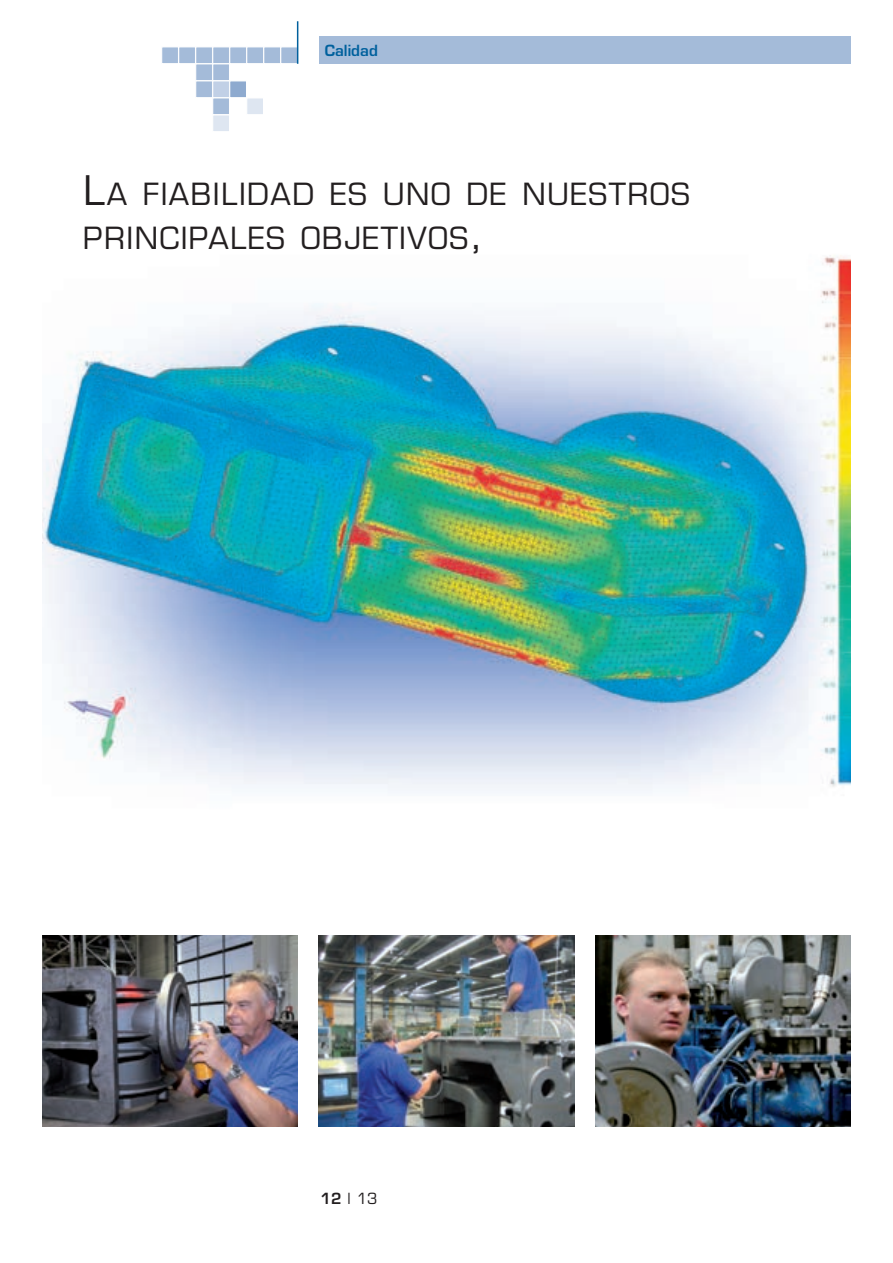
<style>
.page{position:relative;width:893px;height:1263px;background:#fff}
.page>*{position:absolute;margin:0;border:0;box-sizing:border-box;transform-origin:0 0}
.t1{font:29.85px/44.2px "Eurostile";letter-spacing:.045em;color:#231f20}
.t2{font:600 15px "Eurostile";color:#00609d}
.t3{font:15px "Eurostile";color:#231f20}
.s1{font-size:39.75px}
.s2{font-weight:600}
</style>
<div class="page">
<img style="left:43px;top:255px;width:807px;height:538px">
<img style="left:595px;top:935px;width:255px;height:192px">
<img style="left:319px;top:935px;width:255px;height:192px">
<div style="left:319px;top:36px;width:531px;height:28px;background:#a4bbd9"></div>
<img style="left:43px;top:935px;width:255px;height:192px">
<div style="left:196px;top:47px;width:17px;height:17px;background:#a4bbd9;border:1px solid #fff"></div>
<div style="left:179px;top:47px;width:17px;height:17px;background:#a4bbd9;border:1px solid #fff"></div>
<div style="left:162px;top:47px;width:17px;height:17px;background:#a4bbd9;border:1px solid #fff"></div>
<div style="left:213px;top:47px;width:17px;height:17px;background:#a4bbd9;border:1px solid #fff"></div>
<div style="left:230px;top:47px;width:17px;height:17px;background:#a4bbd9;border:1px solid #fff"></div>
<div style="left:247px;top:47px;width:17px;height:17px;background:#a4bbd9;border:1px solid #fff"></div>
<div style="left:264px;top:47px;width:17px;height:17px;background:#a4bbd9;border:1px solid #fff"></div>
<div style="left:281px;top:47px;width:17px;height:17px;background:#a4bbd9;border:1px solid #fff"></div>
<div style="left:196px;top:64px;width:17px;height:17px;background:#a4bbd9;border:1px solid #fff"></div>
<div style="left:213px;top:64px;width:17px;height:17px;background:#a4bbd9;border:1px solid #fff"></div>
<div style="left:196px;top:81px;width:17px;height:17px;background:#a4bbd9;border:1px solid #fff"></div>
<div style="left:213px;top:81px;width:17px;height:17px;background:#c1d0e6;border:1px solid #fff"></div>
<div style="left:230px;top:81px;width:17px;height:17px;background:#8eaacf;border:1px solid #fff"></div>
<div style="left:213px;top:98px;width:17px;height:17px;background:#a4bbd9;border:1px solid #fff"></div>
<div style="left:247px;top:98px;width:17px;height:17px;background:#dee6f1;border:1px solid #fff"></div>
<div style="left:213px;top:115px;width:17px;height:17px;background:#dee6f1;border:1px solid #fff"></div>
<hr style="left:297px;top:21px;width:1px;height:43px;background:#00609d">
<p class="t2" style="left:325px;top:41px;width:55px">Calidad</p>
<p class="t1" style="left:83px;top:171px;width:608px"><span class="s1">L</span>A FIABILIDAD ES UNO DE NUESTROS<br>PRINCIPALES OBJETIVOS<span class="s1">,</span></p>
<p class="t3" style="left:320px;top:1190px;width:59px"><span class="s2">12</span> | 13</p>
</div>
